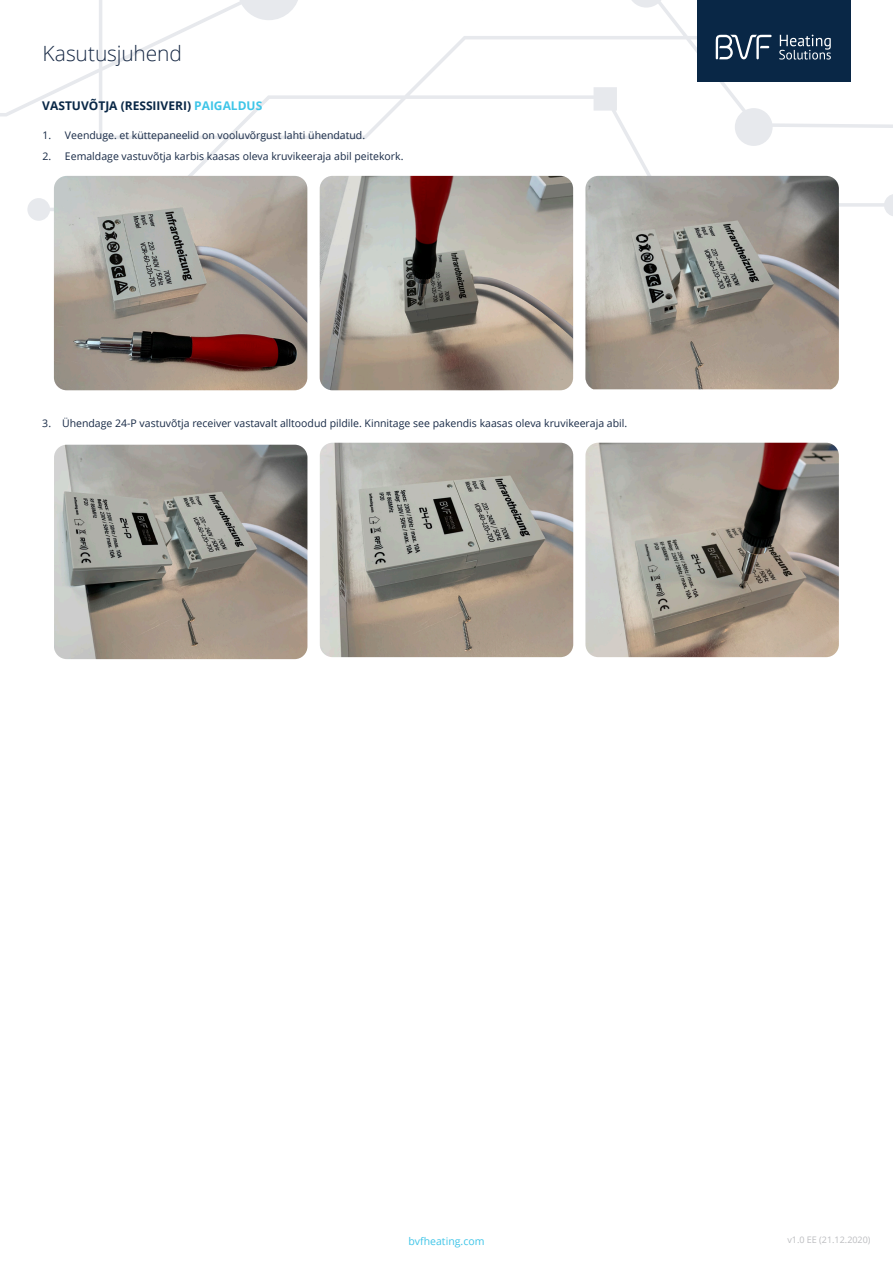
<style>
.page{position:relative;width:893px;height:1263px;background:#fff}
.page>*{position:absolute;margin:0;border:0;box-sizing:border-box;transform-origin:0 0}
.t1{font:300 21px "Open Sans";letter-spacing:-.005em;color:#172945}
.t2{font:700 12px "Open Sans";color:#092746}
.t3{font:10.5px "Open Sans";color:#172945}
.t4{font:10.5px "Open Sans";color:#3fc5e8}
.t5{font:9px "Open Sans";color:#bcbdc0}
.s1{color:#3fc5e8}
</style>
<div class="page">
<svg style="left:0;top:0;width:893px;height:221px"></svg>
<div style="left:697px;top:0;width:153px;height:82px;background:#092746"></div>
<svg style="left:779px;top:35px;width:52px;height:25px"></svg>
<svg style="left:716px;top:35px;width:56px;height:24px"></svg>
<img style="left:320px;top:176px;width:253px;height:214px">
<img style="left:585px;top:443px;width:254px;height:214px">
<img style="left:585px;top:176px;width:254px;height:213px">
<img style="left:320px;top:443px;width:253px;height:214px">
<img style="left:54px;top:176px;width:253px;height:214px">
<img style="left:54px;top:445px;width:253px;height:214px">
<p class="t1" style="left:43px;top:39px;width:141px">Kasutusjuhend</p>
<p class="t2" style="left:42px;top:97px;width:221px">VASTUVÕTJA (RESSIIVERI) <span class="s1">PAIGALDUS</span></p>
<p class="t3" style="left:43px;top:128px;width:324px">1. Veenduge. et küttepaneelid on vooluvõrgust lahti ühendatud.</p>
<p class="t3" style="left:43px;top:149px;width:362px">2. Eemaldage vastuvõtja karbis kaasas oleva kruvikeeraja abil peitekork.</p>
<p class="t3" style="left:42px;top:416px;width:586px">3. Ühendage 24-P vastuvõtja receiver vastavalt alltoodud pildile. Kinnitage see pakendis kaasas oleva kruvikeeraja abil.</p>
<p class="t4" style="left:409px;top:1234px;width:77px">bvfheating.com</p>
<p class="t5" style="left:787px;top:1234px;width:85px">v1.0 EE (21.12.2020)</p>
</div>
